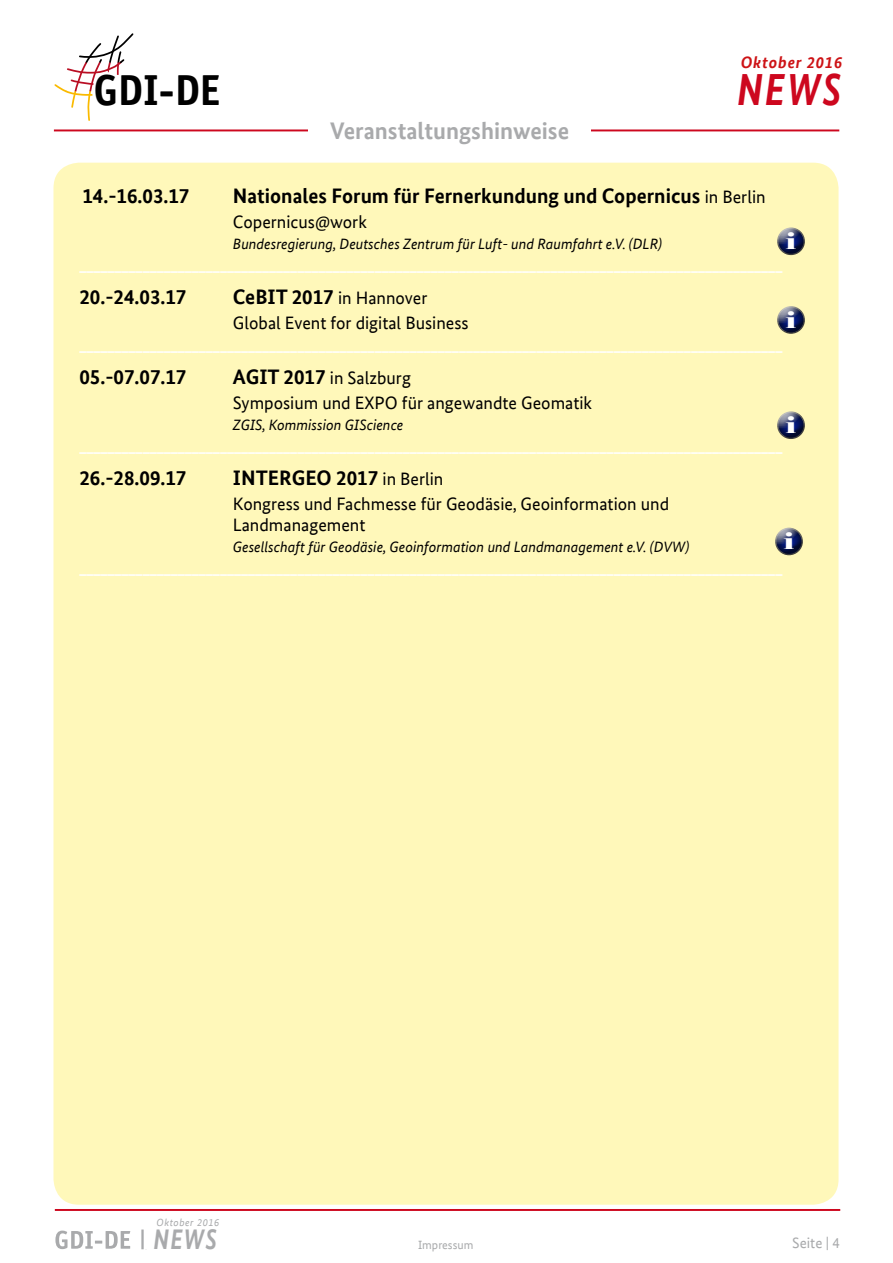
<style>
.page{position:relative;width:893px;height:1263px;background:#fff}
.page>*{position:absolute;margin:0;border:0;box-sizing:border-box;transform-origin:0 0}
.t1{font:italic 700 45px "Bundes Sans Web";color:#cd071e;scale:.85 1}
.t2{font:700 43.5px "Officina Sans";color:#000}
.t3{font:italic 700 28.35px "Bundes Sans Web";color:#a9aaac;scale:.82 1}
.t4{font:700 24px "Bundes Sans Web";color:#a9aaac}
.t5{font:22.95px "Elephant";color:#fff;scale:1.35 1}
.Inhaltsverzeichnis-Ü{font:700 21px "Bundes Sans Web";color:#000}
.Inhaltsverzeichnis-Ü-2{font:18px "Bundes Sans Web";color:#000}
.Inhaltsverzeichnis-Ü-3{font:700 16.5px "Bundes Sans Web";color:#fff}
.t6{font:italic 700 16.5px "Bundes Sans Web";letter-spacing:.05em;color:#cd1316}
.Inhaltsverzeichnis-Ü-4{font:italic 15px "Bundes Sans Web";color:#000}
.t7{font:15px "Bundes Sans Web";color:#a9aaac}
.t8{font:12px "Bundes Sans Web";color:#a9aaac}
.t9{font:italic 10.35px "Bundes Sans Web";letter-spacing:.05em;color:#a9aaac}
.s1{font-weight:400;font-size:18px}
.s2{font-weight:700;font-size:21px}
</style>
<div class="page">
<div style="left:53px;top:163px;width:785px;height:1042px;background:#fff8ba;border-radius:26px"></div>
<div style="left:770px;top:227px;width:46px;height:29px;background:#000;opacity:.75"></div>
<div style="left:770px;top:306px;width:46px;height:29px;background:#000;opacity:.75"></div>
<div style="left:770px;top:411px;width:46px;height:29px;background:#000;opacity:.75"></div>
<div style="left:768px;top:528px;width:46px;height:29px;background:#000;opacity:.75"></div>
<hr style="left:54px;top:129px;width:785px;height:2px;background:#cd071e">
<svg style="left:54px;top:33px;width:80px;height:88px"></svg>
<hr style="left:55px;top:1209px;width:785px;height:2px;background:#cd071e">
<svg style="left:151px;top:1204px;width:69px;height:7px"></svg>
<svg style="left:55px;top:1229px;width:89px;height:21px"></svg>
<div style="left:308px;top:113px;width:283px;height:33px;background:#fff"></div>
<p class="t6" style="left:741px;top:53px;width:103px">Oktober 2016</p>
<h2 class="t2" style="left:93px;top:63px;width:128px">GDI-DE</h2>
<h1 class="t1" style="left:737px;top:63px;width:124px">NEWS</h1>
<p class="t4" style="left:330px;top:117px;width:240px">Veranstaltungshinweise</p>
<p class="Inhaltsverzeichnis-Ü" style="left:82px;top:183px;width:109px">14.-16.03.17</p>
<p class="Inhaltsverzeichnis-Ü" style="left:233px;top:183px;width:534px">Nationales Forum für Fernerkundung und Copernicus <span class="s1">in Berlin</span></p>
<p class="Inhaltsverzeichnis-Ü-2" style="left:233px;top:211px;width:135px">Copernicus@work</p>
<p class="Inhaltsverzeichnis-Ü-4" style="left:233px;top:235px;width:431px">Bundesregierung, Deutsches Zentrum für Luft- und Raumfahrt e.V. (DLR)</p>
<p class="Inhaltsverzeichnis-Ü-3" style="left:79px;top:255px;width:704px">____________________________________________________________________________________________________</p>
<p class="Inhaltsverzeichnis-Ü" style="left:79px;top:284px;width:109px">20.-24.03.17</p>
<p class="Inhaltsverzeichnis-Ü-2" style="left:233px;top:287px;width:196px"><span class="s2">CeBIT 2017</span> in Hannover</p>
<p class="Inhaltsverzeichnis-Ü-2" style="left:233px;top:312px;width:237px">Global Event for digital Business</p>
<p class="Inhaltsverzeichnis-Ü-3" style="left:79px;top:335px;width:704px">____________________________________________________________________________________________________</p>
<p class="Inhaltsverzeichnis-Ü" style="left:79px;top:364px;width:109px">05.-07.07.17</p>
<p class="Inhaltsverzeichnis-Ü-2" style="left:233px;top:367px;width:180px"><span class="s2">AGIT 2017</span> in Salzburg</p>
<p class="Inhaltsverzeichnis-Ü-2" style="left:233px;top:392px;width:361px">Symposium und EXPO für angewandte Geomatik</p>
<p class="Inhaltsverzeichnis-Ü-4" style="left:233px;top:416px;width:172px">ZGIS, Kommission GIScience</p>
<p class="Inhaltsverzeichnis-Ü-3" style="left:79px;top:436px;width:704px">____________________________________________________________________________________________________</p>
<p class="Inhaltsverzeichnis-Ü" style="left:79px;top:465px;width:109px">26.-28.09.17</p>
<p class="Inhaltsverzeichnis-Ü" style="left:233px;top:465px;width:212px">INTERGEO 2017 <span class="s1">in Berlin</span></p>
<p class="Inhaltsverzeichnis-Ü-2" style="left:233px;top:493px;width:438px">Kongress und Fachmesse für Geodäsie, Geoinformation und</p>
<p class="Inhaltsverzeichnis-Ü-2" style="left:233px;top:514px;width:134px">Landmanagement</p>
<p class="Inhaltsverzeichnis-Ü-4" style="left:233px;top:538px;width:458px">Gesellschaft für Geodäsie, Geoinformation und Landmanagement e.V. (DVW)</p>
<p class="Inhaltsverzeichnis-Ü-3" style="left:79px;top:558px;width:704px">____________________________________________________________________________________________________</p>
<p class="t5" style="left:786px;top:226px;width:9px">i</p>
<p class="t5" style="left:786px;top:305px;width:9px">i</p>
<p class="t5" style="left:786px;top:410px;width:9px">i</p>
<p class="t5" style="left:784px;top:526px;width:9px">i</p>
<p class="t9" style="left:157px;top:1216px;width:64px">Oktober 2016</p>
<h3 class="t3" style="left:153px;top:1223px;width:79px">NEWS</h3>
<p class="t8" style="left:418px;top:1238px;width:57px">Impressum</p>
<p class="t7" style="left:792px;top:1234px;width:49px">Seite | 4</p>
</div>
